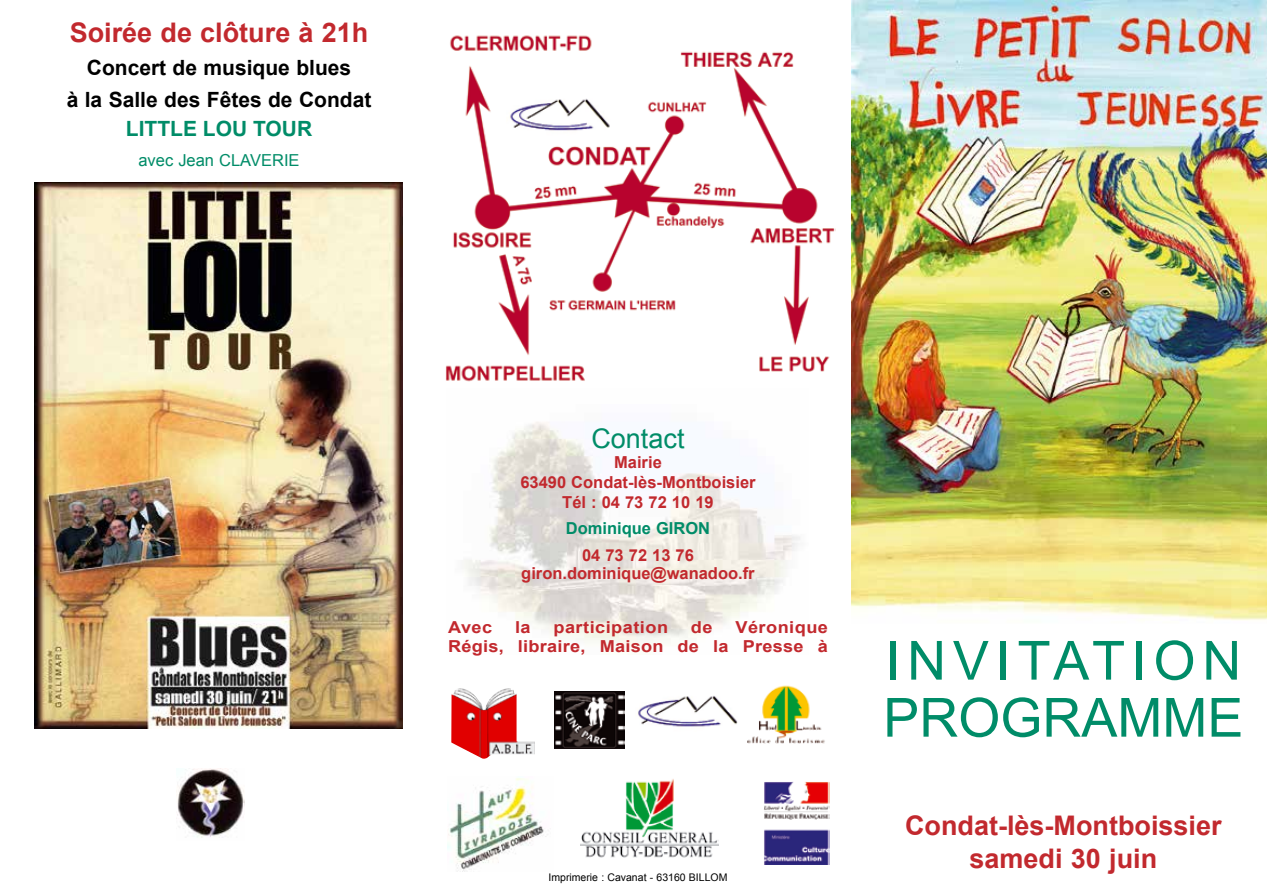
<style>
.page{position:relative;width:1267px;height:893px;background:#fff}
.page>*{position:absolute;margin:0;border:0;box-sizing:border-box;transform-origin:0 0}
.t1{font:54px/57px "Arial";letter-spacing:.05em;color:#008c68}
.t2{font:700 27px/32.5px "Arial";color:#c2292e;text-align:center}
.t3{font:27px "Arial";color:#008c68}
.t4{font:700 21px/32.2px "Arial";color:#000;text-align:center}
.t5{font:700 21px "Arial";color:#008c68}
.t6{font:700 16.5px/20px "Arial";color:#c2292e;text-align:center}
.t7{font:700 16.5px/20px "Arial";color:#c2292e;text-align:right;scale:1.1 1}
.t8{font:16.5px "Arial";color:#008c68}
.t9{font:700 16.5px "Arial";color:#008c68}
.t10{font:700 16.5px "Arial";letter-spacing:.025em;color:#c2292e;scale:1.1 1}
.t11{font:10.5px "Arial";color:#000}
</style>
<div class="page">
<img style="left:445px;top:35px;width:390px;height:347px">
<img style="left:464px;top:422px;width:336px;height:225px">
<img style="left:851px;top:1px;width:416px;height:619px">
<img style="left:451px;top:688px;width:84px;height:71px">
<img style="left:555px;top:691px;width:69px;height:57px">
<img style="left:580px;top:779px;width:139px;height:79px">
<img style="left:447px;top:778px;width:99px;height:94px">
<img style="left:747px;top:685px;width:78px;height:59px">
<img style="left:764px;top:781px;width:65px;height:84px">
<div style="left:505px;top:92px;width:109px;height:53px;background:#fff"></div>
<img style="left:510px;top:98px;width:100px;height:33px">
<img style="left:637px;top:696px;width:101px;height:31px">
<img style="left:34px;top:183px;width:369px;height:545px">
<img style="left:177px;top:768px;width:68px;height:70px">
<h2 class="t2" style="left:70px;top:17px;width:300px">Soirée de clôture à 21h</h2>
<p class="t4" style="left:67px;top:52px;width:306px">Concert de musique blues<br>à la Salle des Fêtes de Condat</p>
<p class="t5" style="left:126px;top:115px;width:188px">LITTLE LOU TOUR</p>
<p class="t8" style="left:138px;top:149px;width:163px">avec Jean CLAVERIE</p>
<h2 class="t3" style="left:591px;top:421px;width:95px">Contact</h2>
<p class="t6" style="left:520px;top:453px;width:237px">Mairie<br>63490 Condat-lès-Montboisier<br>Tél : 04 73 72 10 19</p>
<p class="t9" style="left:566px;top:518px;width:146px">Dominique GIRON</p>
<p class="t6" style="left:521px;top:547px;width:235px;line-height:18px">04 73 72 13 76 giron.dominique@wanadoo.fr</p>
<p class="t7" style="left:448px;top:617px;width:347px">Véronique<br>Régis, libraire, Maison de la Presse à</p>
<p class="t7" style="left:448px;top:617px;width:42px">Avec</p>
<p class="t7" style="left:515px;top:617px;width:16px">la</p>
<p class="t10" style="left:553px;top:616px;width:106px">participation</p>
<p class="t7" style="left:691px;top:617px;width:21px">de</p>
<p class="t11" style="left:548px;top:870px;width:180px">Imprimerie : Cavanat - 63160 BILLOM</p>
<h1 class="t1" style="left:883px;top:633px;width:362px">INVITATION<br>PROGRAMME</h1>
<h2 class="t2" style="left:905px;top:810px;width:318px">Condat-lès-Montboissier samedi 30 juin</h2>
</div>
